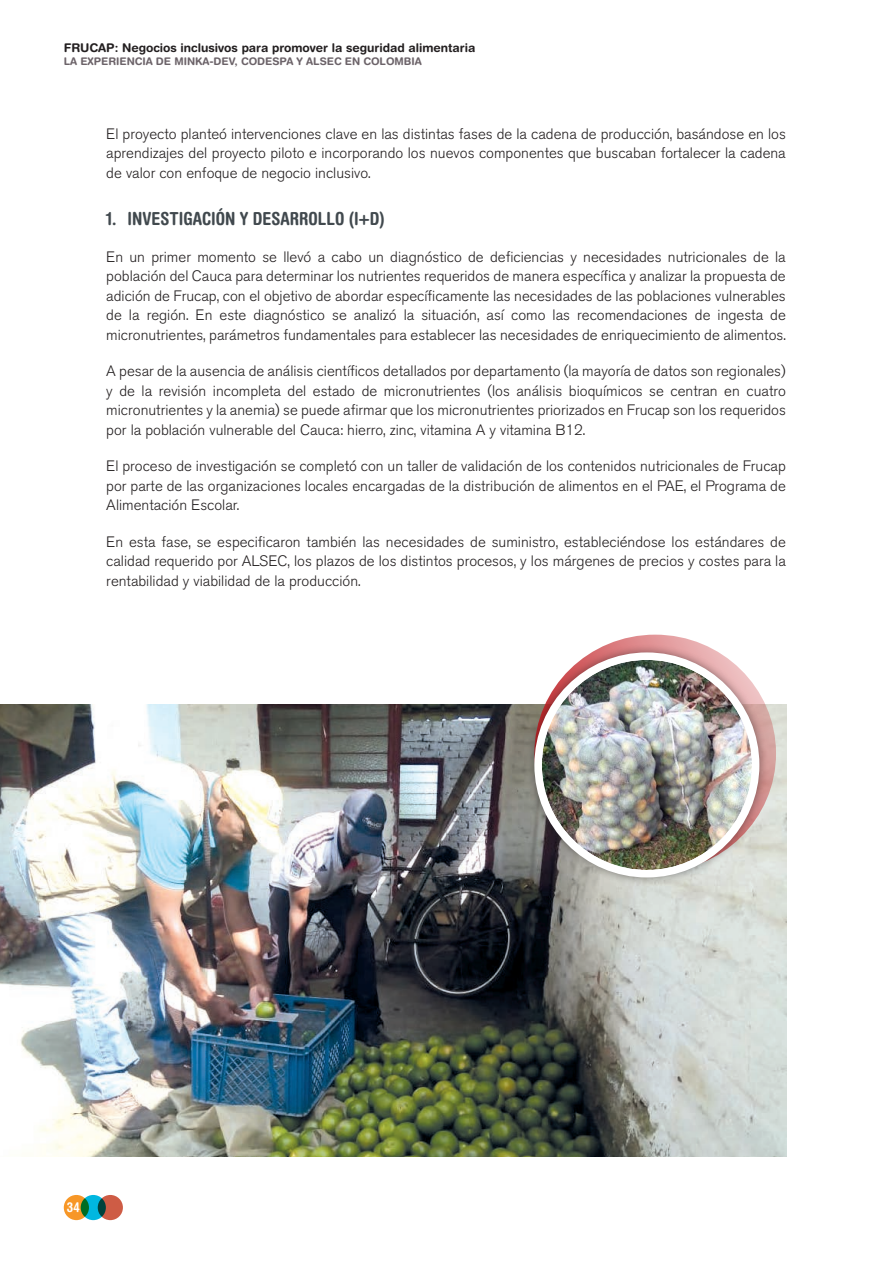
<style>
.page{position:relative;width:893px;height:1263px;background:#fff}
.page>*{position:absolute;margin:0;border:0;box-sizing:border-box;transform-origin:0 0}
._1_1_1{font:700 condensed 18px "Helvetica Rounded";color:#41494e}
._0_Cuerpo_texto{font:300 15px/19.5px "Akzidenz Grotesk BE";color:#231f20;text-align:justify}
.t1{font:700 condensed 13.5px "Helvetica Rounded";color:#fff}
.t2{font:700 12px "Helvetica Rounded";color:#231f20}
.t3{font:700 10.5px "Helvetica Rounded";color:#6c6369}
</style>
<div class="page">
<div style="left:81px;top:1195px;width:25px;height:25px;background:#00b7e0;border-radius:50%"></div>
<svg style="left:98px;top:1195px;width:25px;height:25px"></svg>
<svg style="left:64px;top:1195px;width:25px;height:25px"></svg>
<img style="left:0;top:704px;width:787px;height:453px">
<div style="left:525px;top:643px;width:243px;height:243px;background:#231f20;opacity:.5"></div>
<div style="left:538px;top:656px;width:218px;height:218px;background:#fff;border-radius:50%"></div>
<img style="left:542px;top:660px;width:210px;height:210px;border-radius:105px">
<div style="left:534px;top:652px;width:225px;height:225px;border:8px solid #fff;border-radius:50%"></div>
<p class="t2" style="left:64px;top:40px;width:413px">FRUCAP: Negocios inclusivos para promover la seguridad alimentaria</p>
<p class="t3" style="left:64px;top:55px;width:359px">LA EXPERIENCIA DE MINKA-DEV, CODESPA Y ALSEC EN COLOMBIA</p>
<p class="_0_Cuerpo_texto" style="left:106px;top:124px;width:681px">El proyecto planteó intervenciones clave en las distintas fases de la cadena de producción, basándose en los aprendizajes del proyecto piloto e incorporando los nuevos componentes que buscaban fortalecer la cadena de valor con enfoque de negocio inclusivo.</p>
<p class="_1_1_1" style="left:106px;top:208px;width:280px">1. INVESTIGACIÓN Y DESARROLLO (I+D)</p>
<p class="_0_Cuerpo_texto" style="left:106px;top:247px;width:681px">En un primer momento se llevó a cabo un diagnóstico de deficiencias y necesidades nutricionales de la población del Cauca para determinar los nutrientes requeridos de manera específica y analizar la propuesta de adición de Frucap, con el objetivo de abordar específicamente las necesidades de las poblaciones vulnerables de la región. En este diagnóstico se analizó la situación, así como las recomendaciones de ingesta de micronutrientes, parámetros fundamentales para establecer las necesidades de enriquecimiento de alimentos.</p>
<p class="_0_Cuerpo_texto" style="left:106px;top:361px;width:681px">A pesar de la ausencia de análisis científicos detallados por departamento (la mayoría de datos son regionales) y de la revisión incompleta del estado de micronutrientes (los análisis bioquímicos se centran en cuatro micronutrientes y la anemia) se puede afirmar que los micronutrientes priorizados en Frucap son los requeridos por la población vulnerable del Cauca: hierro, zinc, vitamina A y vitamina B12.</p>
<p class="_0_Cuerpo_texto" style="left:106px;top:456px;width:681px">El proceso de investigación se completó con un taller de validación de los contenidos nutricionales de Frucap por parte de las organizaciones locales encargadas de la distribución de alimentos en el PAE, el Programa de Alimentación Escolar.</p>
<p class="_0_Cuerpo_texto" style="left:106px;top:532px;width:681px">En esta fase, se especificaron también las necesidades de suministro, estableciéndose los estándares de calidad requerido por ALSEC, los plazos de los distintos procesos, y los márgenes de precios y costes para la rentabilidad y viabilidad de la producción.</p>
<p class="t1" style="left:67px;top:1199px;width:14px">34</p>
</div>
